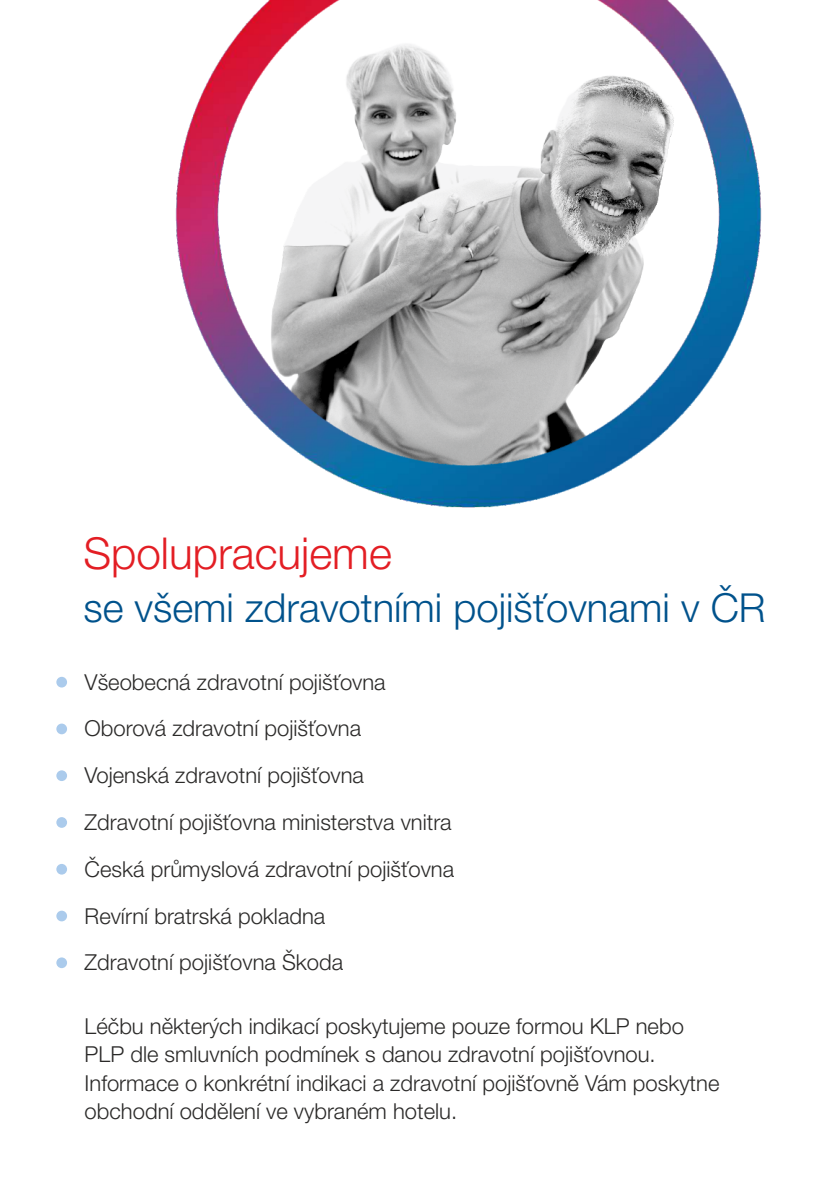
<style>
.page{position:relative;width:840px;height:1191px;background:#fff}
.page>*{position:absolute;margin:0;border:0;box-sizing:border-box;transform-origin:0 0}
.t1{font:300 44px "Helvetica Neue LT Pro";color:#e31e24}
.t2{font:300 40px "Helvetica Neue LT Pro";color:#00528c}
.t3{font:300 22px/28.6px "Helvetica Neue LT Pro";color:#2b2a29}
</style>
<div class="page">
<div style="left:56px;top:677px;width:11px;height:10px;background:#abcbec;border-radius:50%"></div>
<div style="left:56px;top:723px;width:11px;height:11px;background:#abcbec;border-radius:50%"></div>
<div style="left:56px;top:770px;width:11px;height:11px;background:#abcbec;border-radius:50%"></div>
<div style="left:56px;top:817px;width:11px;height:11px;background:#abcbec;border-radius:50%"></div>
<div style="left:56px;top:864px;width:11px;height:10px;background:#abcbec;border-radius:50%"></div>
<div style="left:56px;top:957px;width:11px;height:11px;background:#abcbec;border-radius:50%"></div>
<div style="left:56px;top:910px;width:11px;height:11px;background:#abcbec;border-radius:50%"></div>
<img style="left:175px;top:0;width:587px;height:508px">
<h1 class="t1" style="left:83px;top:537px;width:310px">Spolupracujeme</h1>
<h2 class="t2" style="left:83px;top:593px;width:683px">se všemi zdravotními pojišťovnami v ČR</h2>
<p class="t3" style="left:85px;top:670px;width:302px">Všeobecná zdravotní pojišťovna</p>
<p class="t3" style="left:85px;top:708px;width:368px;line-height:46.8px">Oborová zdravotní pojišťovna<br>Vojenská zdravotní pojišťovna<br>Zdravotní pojišťovna ministerstva vnitra</p>
<p class="t3" style="left:85px;top:857px;width:371px">Česká průmyslová zdravotní pojišťovna</p>
<p class="t3" style="left:85px;top:904px;width:242px">Revírní bratrská pokladna</p>
<p class="t3" style="left:85px;top:951px;width:260px">Zdravotní pojišťovna Škoda</p>
<p class="t3" style="left:85px;top:1014px;width:636px">Léčbu některých indikací poskytujeme pouze formou KLP nebo PLP dle smluvních podmínek s danou zdravotní pojišťovnou.<br>Informace o konkrétní indikaci a zdravotní pojišťovně Vám poskytne obchodní oddělení ve vybraném hotelu.</p>
</div>
